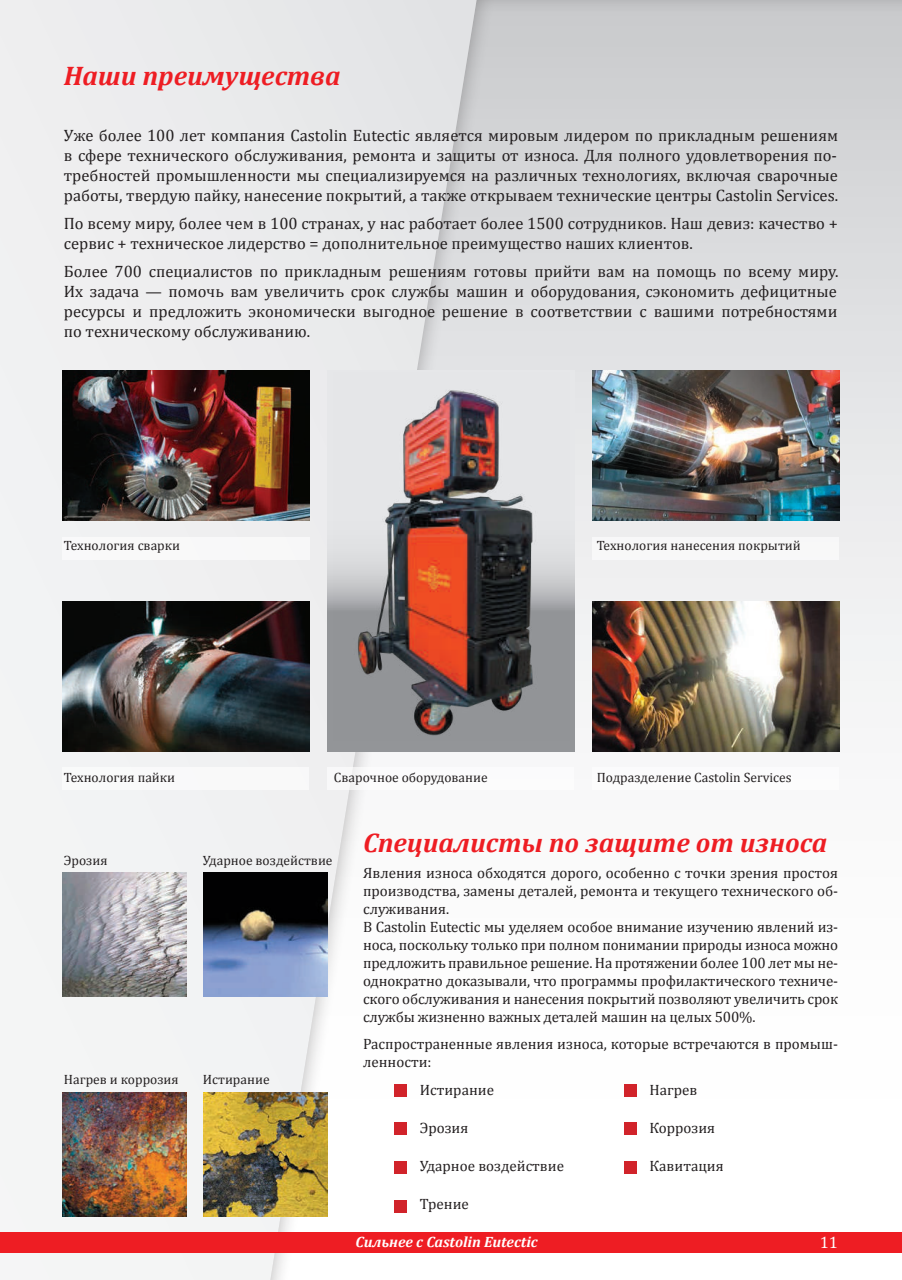
<style>
.page{position:relative;width:902px;height:1280px;background:#fff}
.page>*{position:absolute;margin:0;border:0;box-sizing:border-box;transform-origin:0 0}
.t1{font:italic 700 27px "Cambria";color:#ee1d23}
.t2{font:16.5px/19.8px "Cambria";color:#231f20;text-align:justify}
.t3{font:16.5px "Cambria";color:#fff}
.t4{font:15px/18px "Cambria";letter-spacing:-.01em;color:#231f20}
.t5{font:italic 700 15px "Cambria";color:#fff}
.t6{font:13.5px "Cambria";color:#231f20}
</style>
<div class="page">
<div style="left:1px;top:0;width:264px;height:1280px;background:#f0f1f2"></div>
<div style="left:265px;top:0;width:636px;height:1280px;background:#231f20;opacity:.35"></div>
<img style="left:62px;top:873px;width:124px;height:124px">
<img style="left:62px;top:1093px;width:124px;height:124px">
<img style="left:203px;top:873px;width:124px;height:123px">
<img style="left:203px;top:1093px;width:124px;height:123px">
<svg style="left:327px;top:371px;width:247px;height:380px;background:#b5b6b9"></svg>
<img style="left:334px;top:373px;width:235px;height:368px">
<img style="left:63px;top:601px;width:246px;height:150px">
<img style="left:63px;top:370px;width:246px;height:150px">
<img style="left:592px;top:601px;width:247px;height:150px">
<img style="left:592px;top:370px;width:247px;height:150px">
<div style="left:62px;top:537px;width:247px;height:23px;background:#fff"></div>
<div style="left:592px;top:537px;width:247px;height:22px;background:#f8f8f8"></div>
<div style="left:592px;top:767px;width:247px;height:23px;background:#fff"></div>
<div style="left:62px;top:767px;width:247px;height:23px;background:#fff"></div>
<div style="left:394px;top:1084px;width:13px;height:12px;background:#d1232a"></div>
<div style="left:394px;top:1123px;width:13px;height:12px;background:#d1232a"></div>
<div style="left:394px;top:1161px;width:13px;height:12px;background:#d1232a"></div>
<div style="left:394px;top:1200px;width:13px;height:12px;background:#d1232a"></div>
<div style="left:624px;top:1084px;width:12px;height:12px;background:#d1232a"></div>
<div style="left:624px;top:1123px;width:12px;height:12px;background:#d1232a"></div>
<div style="left:624px;top:1161px;width:12px;height:12px;background:#d1232a"></div>
<div style="left:327px;top:767px;width:247px;height:23px;background:#fff"></div>
<svg style="left:0;top:0;width:1px;height:1175px"></svg>
<div style="left:0;top:1232px;width:901px;height:21px;background:#ee1d23"></div>
<h1 class="t1" style="left:64px;top:57px;width:278px">Наши преимущества</h1>
<p class="t2" style="left:64px;top:126px;width:775px">Уже более 100 лет компания Castolin Eutectic является мировым лидером по прикладным решениям в сфере технического обслуживания, ремонта и защиты от износа. Для полного удовлетворения по&shy;требностей промышленности мы специализируемся на различных технологиях, включая сварочные работы, твердую пайку, нанесение покрытий, а также открываем технические центры Castolin Services.</p>
<p class="t2" style="left:64px;top:213px;width:775px">По всему миру, более чем в 100 странах, у нас работает более 1500 сотрудников. Наш девиз: качество + сервис + техническое лидерство = дополнительное преимущество наших клиентов.</p>
<p class="t2" style="left:64px;top:262px;width:776px">Более 700 специалистов по прикладным решениям готовы прийти вам на помощь по всему миру.<br>Их задача — помочь вам увеличить срок службы машин и оборудования, сэкономить дефицитные ресурсы и предложить экономически выгодное решение в соответствии с вашими потребностями по техническому обслуживанию.</p>
<p class="t6" style="left:64px;top:537px;width:118px">Технология сварки</p>
<p class="t6" style="left:596px;top:537px;width:206px">Технология нанесения покрытий</p>
<p class="t6" style="left:64px;top:769px;width:113px">Технология пайки</p>
<p class="t6" style="left:334px;top:769px;width:155px">Сварочное оборудование</p>
<p class="t6" style="left:596px;top:769px;width:196px">Подразделение Castolin Services</p>
<p class="t6" style="left:64px;top:853px;width:45px">Эрозия</p>
<p class="t6" style="left:203px;top:853px;width:131px">Ударное воздействие</p>
<h1 class="t1" style="left:363px;top:823px;width:465px">Специалисты по защите от износа</h1>
<p class="t4" style="left:363px;top:864px;width:476px">Явления износа обходятся дорого, особенно с точки зрения простоя производства, замены деталей, ремонта и текущего технического об&shy;служивания.<br>В Castolin Eutectic мы уделяем особое внимание изучению явлений из&shy;носа, поскольку только при полном понимании природы износа можно предложить правильное решение. На протяжении более 100 лет мы не&shy;однократно доказывали, что программы профилактического техниче&shy;ского обслуживания и нанесения покрытий позволяют увеличить срок службы жизненно важных деталей машин на целых 500%.</p>
<p class="t4" style="left:363px;top:1035px;width:476px">Распространенные явления износа, которые встречаются в промыш&shy;ленности:</p>
<p class="t6" style="left:64px;top:1071px;width:116px">Нагрев и коррозия</p>
<p class="t6" style="left:203px;top:1071px;width:68px">Истирание</p>
<p class="t4" style="left:420px;top:1081px;width:76px">Истирание</p>
<p class="t4" style="left:420px;top:1119px;width:50px">Эрозия</p>
<p class="t4" style="left:420px;top:1156px;width:146px">Ударное воздействие</p>
<p class="t4" style="left:420px;top:1194px;width:51px">Трение</p>
<p class="t4" style="left:649px;top:1081px;width:49px">Нагрев</p>
<p class="t4" style="left:649px;top:1119px;width:67px">Коррозия</p>
<p class="t4" style="left:649px;top:1156px;width:76px">Кавитация</p>
<p class="t5" style="left:355px;top:1231px;width:184px">Сильнее с Castolin Eutectic</p>
<p class="t3" style="left:819px;top:1233px;width:20px">11</p>
</div>
